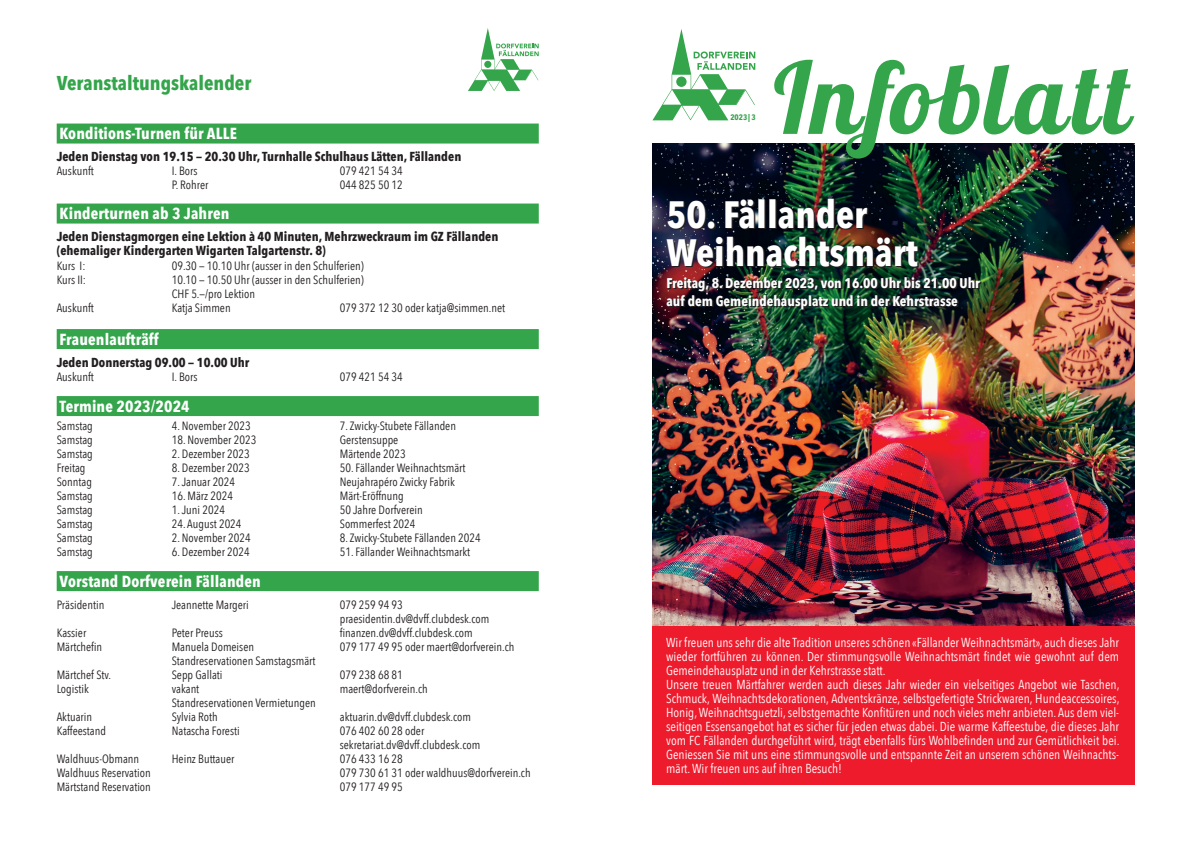
<style>
.page{position:relative;width:1191px;height:842px;background:#fff}
.page>*{position:absolute;margin:0;border:0;box-sizing:border-box;transform-origin:0 0}
.t1{font:98.8px "Lobster 1.4";letter-spacing:.05em;color:#34a54b}
.t2{font:700 38px/38px "Avenir Next Condensed";color:#fff}
.t3{font:700 20px "Avenir Next Condensed";color:#34a54b}
.t4{font:700 16px "Avenir Next Condensed";letter-spacing:.01em;color:#fff}
.t5{font:700 14px/18px "Avenir Next Condensed";color:#fff}
.t6{font:13px/14px "Avenir Next Condensed";color:#fff}
.t7{font:700 13px/14px "Avenir Next Condensed";color:#231f20}
.t8{font:12px/14px "Avenir Next Condensed";color:#231f20}
.t9{font:700 8px "Avenir Next Condensed";color:#34a54b}
</style>
<div class="page">
<img style="left:652px;top:144px;width:482px;height:482px">
<svg style="left:652px;top:29px;width:103px;height:91px"></svg>
<div style="left:57px;top:124px;width:482px;height:20px;background:#34a54b"></div>
<div style="left:57px;top:204px;width:482px;height:20px;background:#34a54b"></div>
<div style="left:57px;top:329px;width:482px;height:20px;background:#34a54b"></div>
<div style="left:57px;top:396px;width:482px;height:20px;background:#34a54b"></div>
<div style="left:57px;top:571px;width:482px;height:20px;background:#34a54b"></div>
<svg style="left:468px;top:28px;width:71px;height:63px"></svg>
<div style="left:652px;top:626px;width:482px;height:159px;background:#ee1b2d"></div>
<h3 class="t3" style="left:57px;top:71px;width:196px">Veranstaltungskalender</h3>
<h3 class="t4" style="left:60px;top:124px;width:179px">Konditions-Turnen für ALLE</h3>
<p class="t7" style="left:57px;top:149px;width:406px">Jeden Dienstag von 19.15 — 20.30 Uhr, Turnhalle Schulhaus Lätten, Fällanden</p>
<p class="t8" style="left:57px;top:163px;width:38px">Auskunft</p>
<p class="t8" style="left:172px;top:163px;width:27px">I. Bors</p>
<p class="t8" style="left:340px;top:163px;width:65px">079 421 54 34</p>
<p class="t8" style="left:172px;top:177px;width:38px">P. Rohrer</p>
<p class="t8" style="left:340px;top:177px;width:65px">044 825 50 12</p>
<h3 class="t4" style="left:60px;top:204px;width:171px">Kinderturnen ab 3 Jahren</h3>
<p class="t7" style="left:57px;top:229px;width:443px">Jeden Dienstagmorgen eine Lektion à 40 Minuten, Mehrzweckraum im GZ Fällanden (ehemaliger Kindergarten Wigarten Talgartenstr. 8)</p>
<p class="t8" style="left:57px;top:258px;width:30px">Kurs I:</p>
<p class="t8" style="left:172px;top:258px;width:194px">09.30 — 10.10 Uhr (ausser in den Schulferien)</p>
<p class="t8" style="left:57px;top:272px;width:31px">Kurs II:</p>
<p class="t8" style="left:172px;top:272px;width:194px">10.10 — 10.50 Uhr (ausser in den Schulferien)<br>CHF 5.—/pro Lektion</p>
<p class="t8" style="left:57px;top:300px;width:38px">Auskunft</p>
<p class="t8" style="left:172px;top:300px;width:60px">Katja Simmen</p>
<p class="t8" style="left:340px;top:300px;width:167px">079 372 12 30 oder katja@simmen.net</p>
<h3 class="t4" style="left:60px;top:329px;width:100px">Frauenlaufträff</h3>
<p class="t7" style="left:57px;top:355px;width:194px">Jeden Donnerstag 09.00 — 10.00 Uhr</p>
<p class="t8" style="left:57px;top:369px;width:38px">Auskunft</p>
<p class="t8" style="left:172px;top:369px;width:27px">I. Bors</p>
<p class="t8" style="left:340px;top:369px;width:65px">079 421 54 34</p>
<h3 class="t4" style="left:60px;top:396px;width:132px">Termine 2023/2024</h3>
<p class="t8" style="left:57px;top:418px;width:38px">Samstag</p>
<p class="t8" style="left:172px;top:418px;width:80px">4. November 2023</p>
<p class="t8" style="left:340px;top:418px;width:118px">7. Zwicky-Stubete Fällanden</p>
<p class="t8" style="left:57px;top:432px;width:38px">Samstag</p>
<p class="t8" style="left:172px;top:432px;width:86px">18. November 2023</p>
<p class="t8" style="left:340px;top:432px;width:60px">Gerstensuppe</p>
<p class="t8" style="left:57px;top:446px;width:38px">Samstag</p>
<p class="t8" style="left:172px;top:446px;width:80px">2. Dezember 2023</p>
<p class="t8" style="left:340px;top:446px;width:67px">Märtende 2023</p>
<p class="t8" style="left:57px;top:460px;width:30px">Freitag</p>
<p class="t8" style="left:172px;top:460px;width:80px">8. Dezember 2023</p>
<p class="t8" style="left:340px;top:460px;width:127px">50. Fällander Weihnachtsmärt</p>
<p class="t8" style="left:57px;top:474px;width:37px">Sonntag</p>
<p class="t8" style="left:172px;top:474px;width:65px">7. Januar 2024</p>
<p class="t8" style="left:340px;top:474px;width:117px">Neujahrapéro Zwicky Fabrik</p>
<p class="t8" style="left:57px;top:488px;width:38px">Samstag</p>
<p class="t8" style="left:172px;top:488px;width:63px">16. März 2024</p>
<p class="t8" style="left:340px;top:488px;width:65px">Märt-Eröffnung</p>
<p class="t8" style="left:57px;top:502px;width:38px">Samstag</p>
<p class="t8" style="left:172px;top:502px;width:55px">1. Juni 2024</p>
<p class="t8" style="left:340px;top:502px;width:84px">50 Jahre Dorfverein</p>
<p class="t8" style="left:57px;top:516px;width:38px">Samstag</p>
<p class="t8" style="left:172px;top:516px;width:71px">24. August 2024</p>
<p class="t8" style="left:340px;top:516px;width:77px">Sommerfest 2024</p>
<p class="t8" style="left:57px;top:530px;width:38px">Samstag</p>
<p class="t8" style="left:172px;top:530px;width:80px">2. November 2024</p>
<p class="t8" style="left:340px;top:530px;width:142px">8. Zwicky-Stubete Fällanden 2024</p>
<p class="t8" style="left:57px;top:544px;width:38px">Samstag</p>
<p class="t8" style="left:172px;top:544px;width:80px">6. Dezember 2024</p>
<p class="t8" style="left:340px;top:544px;width:132px">51. Fällander Weihnachtsmarkt</p>
<h3 class="t4" style="left:60px;top:571px;width:203px">Vorstand Dorfverein Fällanden</h3>
<p class="t8" style="left:57px;top:597px;width:49px">Präsidentin</p>
<p class="t8" style="left:172px;top:597px;width:79px">Jeannette Margeri</p>
<p class="t8" style="left:340px;top:597px;width:151px">079 259 94 93 praesidentin.dv@dvff.clubdesk.com</p>
<p class="t8" style="left:57px;top:625px;width:31px">Kassier</p>
<p class="t8" style="left:172px;top:625px;width:52px">Peter Preuss</p>
<p class="t8" style="left:340px;top:625px;width:134px">finanzen.dv@dvff.clubdesk.com</p>
<p class="t8" style="left:57px;top:639px;width:47px">Märtchefin</p>
<p class="t8" style="left:172px;top:639px;width:84px">Manuela Domeisen</p>
<p class="t8" style="left:340px;top:639px;width:176px">079 177 49 95 oder maert@dorfverein.ch</p>
<p class="t8" style="left:172px;top:653px;width:145px">Standreservationen Samstagsmärt</p>
<p class="t8" style="left:57px;top:667px;width:56px">Märtchef Stv.</p>
<p class="t8" style="left:172px;top:667px;width:52px">Sepp Gallati</p>
<p class="t8" style="left:340px;top:667px;width:65px">079 238 68 81</p>
<p class="t8" style="left:57px;top:681px;width:34px">Logistik</p>
<p class="t8" style="left:172px;top:681px;width:29px">vakant</p>
<p class="t8" style="left:340px;top:681px;width:89px">maert@dorfverein.ch</p>
<p class="t8" style="left:172px;top:695px;width:145px">Standreservationen Vermietungen</p>
<p class="t8" style="left:57px;top:709px;width:37px">Aktuarin</p>
<p class="t8" style="left:172px;top:709px;width:47px">Sylvia Roth</p>
<p class="t8" style="left:340px;top:709px;width:133px">aktuarin.dv@dvff.clubdesk.com</p>
<p class="t8" style="left:57px;top:723px;width:51px">Kaffeestand</p>
<p class="t8" style="left:172px;top:723px;width:69px">Natascha Foresti</p>
<p class="t8" style="left:340px;top:723px;width:142px">076 402 60 28 oder sekretariat.dv@dvff.clubdesk.com</p>
<p class="t8" style="left:57px;top:751px;width:84px">Waldhuus-Obmann</p>
<p class="t8" style="left:172px;top:751px;width:64px">Heinz Buttauer</p>
<p class="t8" style="left:340px;top:751px;width:65px">076 433 16 28</p>
<p class="t8" style="left:57px;top:765px;width:95px">Waldhuus Reservation</p>
<p class="t8" style="left:340px;top:765px;width:192px">079 730 61 31 oder waldhuus@dorfverein.ch</p>
<p class="t8" style="left:57px;top:779px;width:96px">Märtstand Reservation</p>
<p class="t8" style="left:340px;top:779px;width:65px">079 177 49 95</p>
<p class="t9" style="left:730px;top:113px;width:27px">2023 | 3</p>
<h1 class="t1" style="left:773px;top:35px;width:358px">Infoblatt</h1>
<h2 class="t2" style="left:666px;top:195px;width:253px">50. Fällander<br>Weihnachtsmärt</h2>
<p class="t5" style="left:666px;top:274px;width:315px">Freitag, 8. Dezember 2023, von 16.00 Uhr bis 21.00 Uhr auf dem Gemeindehausplatz und in der Kehrstrasse</p>
<p class="t6" style="left:666px;top:635px;width:455px">Wir freuen uns sehr die alte Tradition unseres schönen «Fällander Weihnachtsmärt», auch dieses Jahr wieder fortführen zu können. Der stimmungsvolle Weihnachtsmärt findet wie gewohnt auf dem Gemeindehausplatz und in der Kehrstrasse statt.<br>Unsere treuen Märtfahrer werden auch dieses Jahr wieder ein vielseitiges Angebot wie Taschen, Schmuck, Weihnachtsdekorationen, Adventskränze, selbstgefertigte Strickwaren, Hundeaccessoires, Honig,Weihnachtsguetzli,selbstgemachte Konfitüren und noch vieles mehr anbieten. Aus dem viel&shy;seitigen Essensangebot hat es sicher für jeden etwas dabei. Die warme Kaffeestube, die dieses Jahr vom FC Fällanden durchgeführt wird, trägt ebenfalls fürs Wohlbefinden und zur Gemütlichkeit bei.<br>Geniessen Sie mit uns eine stimmungsvolle und entspannte Zeit an unserem schönen Weihnachts&shy;märt. Wir freuen uns auf ihren Besuch!</p>
</div>
